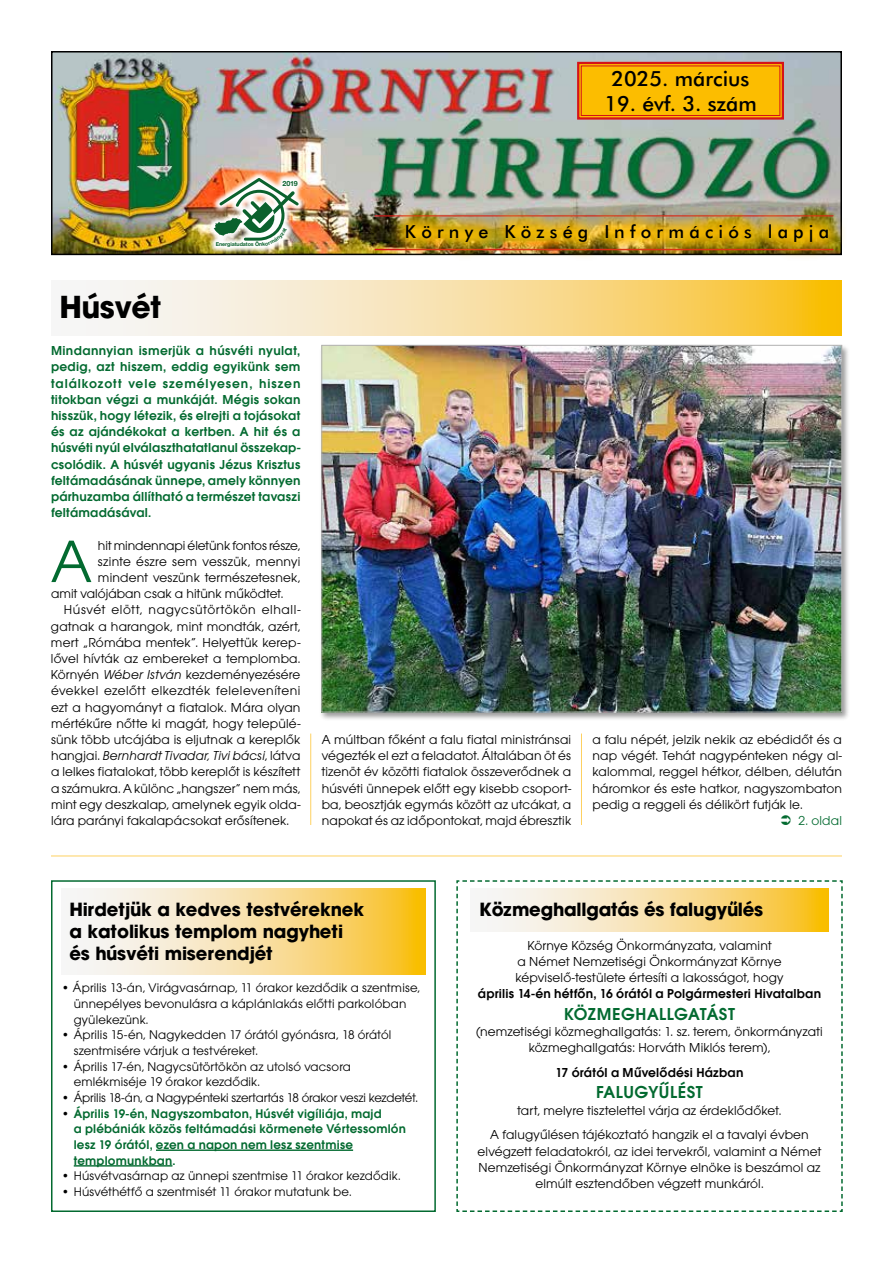
<style>
.page{position:relative;width:893px;height:1263px;background:#fff}
.page>*{position:absolute;margin:0;border:0;box-sizing:border-box;transform-origin:0 0}
.t1{font:62.1px "Avant Garde Gothic Bk PFL";color:#036a30}
.t2{font:700 30px "Avant Garde PFL";color:#000}
.t3{font:21px "Futura Md PFL";color:#000}
.t4{font:700 18px/21.6px "Avant Garde PFL";color:#000}
.t5{font:18px "Futura Md PFL";letter-spacing:.29em;color:#000}
.t6{font:18px "Avant Garde Gothic Dm PFL";letter-spacing:.03em;color:#036a30}
.t7{font:13.5px/16.2px "Avant Garde Gothic Bk PFL";letter-spacing:.01em;color:#000;text-align:center}
.t8{font:13.5px/16.2px "Avant Garde Gothic Dm PFL";letter-spacing:.015em;color:#036a30;text-align:justify}
.t9{font:13.5px "Avant Garde Gothic Dm PFL";letter-spacing:.015em;color:#000}
.t10{font:italic 13.5px "Avant Garde Gothic Bk PFL";letter-spacing:.01em;color:#000}
.t11{font:13.5px "Avant Garde Gothic Bk PFL";letter-spacing:.035em;color:#000}
.t12{font:13.5px "Avant Garde Gothic Bk PFL";letter-spacing:.045em;color:#000}
.t13{font:13.5px "Avant Garde Gothic Bk PFL";letter-spacing:.01em;color:#036a30}
.t14{font:13.05px/15.6px "Avant Garde Gothic Bk PFL";letter-spacing:.01em;color:#000}
.t15{font:13.05px/15.6px "Avant Garde Gothic Dm PFL";letter-spacing:.015em;color:#036a30}
.t16{font:13.05px "Avant Garde Gothic Bk PFL";letter-spacing:-.01em;color:#000}
.t17{font:700 7.2px "Helvetica Neue LT Pro";color:#0b612d}
.t18{font:700 5.4px "Helvetica Neue LT Pro";letter-spacing:-.015em;color:#0b612d}
.s1{font-style:italic}
.s2{font-style:normal}
.s3{font-family:"Avant Garde Gothic Bk PFL";color:#000}
</style>
<div class="page">
<img style="left:54px;top:54px;width:785px;height:198px">
<div style="left:51px;top:51px;width:791px;height:204px;border:2px solid #000"></div>
<hr style="left:375px;top:215px;width:458px;height:1px;background:#d51317">
<hr style="left:375px;top:249px;width:458px;height:1px;background:#d51317">
<img style="left:387px;top:205px;width:457px;height:53px">
<svg style="left:576px;top:61px;width:209px;height:60px;background:#f3a90c"></svg>
<div style="left:581px;top:66px;width:199px;height:50px;border:1px solid #d51317"></div>
<img style="left:206px;top:170px;width:100px;height:85px">
<svg style="left:86px;top:281px;width:756px;height:54px;background:#f8dd9b"></svg>
<svg style="left:77px;top:888px;width:349px;height:87px;background:#f8dd9b"></svg>
<hr style="left:156px;top:1149px;width:197px;height:2px;background:#036a30">
<hr style="left:74px;top:1165px;width:98px;height:1px;background:#036a30">
<div style="left:51px;top:880px;width:385px;height:332px;border:2px solid #036a30"></div>
<svg style="left:456px;top:880px;width:387px;height:332px"></svg>
<div style="left:319px;top:344px;width:531px;height:377px;background:#000;opacity:.4"></div>
<img style="left:324px;top:347px;width:516px;height:363px">
<hr style="left:310px;top:733px;width:1px;height:92px;background:#fed161">
<hr style="left:581px;top:733px;width:1px;height:92px;background:#fed161">
<hr style="left:51px;top:855px;width:791px;height:1px;background:#fed161">
<img style="left:214px;top:178px;width:85px;height:68px">
<h3 class="t3" style="left:611px;top:66px;width:140px">2025. március</h3>
<h3 class="t3" style="left:604px;top:91px;width:154px">19. évf. 3. szám</h3>
<p class="t18" style="left:216px;top:241px;width:45px">Energiatudatos Ö</p>
<p class="t17" style="left:282px;top:179px;width:17px">2019</p>
<h2 class="t2" style="left:60px;top:287px;width:103px">Húsvét</h2>
<p class="t8" style="left:51px;top:342px;width:251px">Mindannyian ismerjük a húsvéti nyulat, pedig, azt hiszem, eddig egyikünk sem találkozott vele személyesen, hiszen titokban végzi a munkáját. Mégis sokan hisszük, hogy létezik, és elrejti a tojásokat és az ajándékokat a kertben. A hit és a húsvéti nyúl elválaszthatatlanul összekap&shy;csolódik. A húsvét ugyanis Jézus Krisztus feltámadásának ünnepe, amely könnyen párhuzamba állítható a természet tavaszi feltámadásával.</p>
<h1 class="t1" style="left:51px;top:527px;width:42px">A</h1>
<p class="t7" style="left:98px;top:537px;width:204px">hit mindennapi életünk fontos része,</p>
<p class="t7" style="left:98px;top:553px;width:204px">szinte észre sem vesszük, mennyi</p>
<p class="t7" style="left:98px;top:569px;width:204px">mindent veszünk természetesnek,</p>
<p class="t7" style="left:51px;top:586px;width:234px">amit valójában csak a hitünk működtet.</p>
<p class="t12" style="left:64px;top:602px;width:238px">Húsvét elött, nagycsütörtökön elhall-</p>
<p class="t7" style="left:51px;top:618px;width:251px">gatnak a harangok, mint mondták, azért,</p>
<p class="t7" style="left:51px;top:634px;width:251px">mert „Rómába mentek”. Helyettük kerep-</p>
<p class="t7" style="left:51px;top:650px;width:251px">lővel hívták az embereket a templomba.</p>
<p class="t7" style="left:51px;top:667px;width:251px">Környén <span class="s1">Wéber István</span> kezdeményezésére</p>
<p class="t11" style="left:51px;top:683px;width:251px">évekkel ezelőtt elkezdték feleleveníteni</p>
<p class="t7" style="left:51px;top:699px;width:251px">ezt a hagyományt a fiatalok. Mára olyan</p>
<p class="t7" style="left:51px;top:715px;width:251px">mértékűre nőtte ki magát, hogy települé-</p>
<p class="t7" style="left:51px;top:731px;width:251px">sünk több utcájába is eljutnak a kereplők</p>
<p class="t10" style="left:51px;top:748px;width:251px"><span class="s2">hangjai.</span> Bernhardt Tivadar, Tivi bácsi<span class="s2">, látva</span></p>
<p class="t7" style="left:51px;top:764px;width:251px">a lelkes fiatalokat, több kereplőt is készített</p>
<p class="t7" style="left:51px;top:780px;width:251px">a számukra. A különc „hangszer” nem más,</p>
<p class="t7" style="left:51px;top:796px;width:251px">mint egy deszkalap, amelynek egyik olda-</p>
<p class="t7" style="left:51px;top:812px;width:240px">lára parányi fakalapácsokat erősítenek.</p>
<h3 class="t5" style="left:405px;top:221px;width:426px">Környe Község Információs lapja</h3>
<p class="t7" style="left:322px;top:731px;width:251px;text-align:justify">A múltban főként a falu fiatal ministránsai végezték el ezt a feladatot. Általában öt és tizenöt év közötti fiatalok összeverődnek a húsvéti ünnepek előtt egy kisebb csoport&shy;ba, beosztják egymás között az utcákat, a napokat és az időpontokat, majd ébresztik</p>
<p class="t7" style="left:592px;top:731px;width:251px;text-align:justify">a falu népét, jelzik nekik az ebédidőt és a nap végét. Tehát nagypénteken négy al&shy;kalommal, reggel hétkor, délben, délután háromkor és este hatkor, nagyszombaton pedig a reggeli és délikört futják le.</p>
<p class="t13" style="left:798px;top:813px;width:45px">2. oldal</p>
<h3 class="t4" style="left:70px;top:899px;width:296px">Hirdetjük a kedves testvéreknek a katolikus templom nagyheti és húsvéti miserendjét</h3>
<p class="t14" style="left:74px;top:980px;width:348px;text-indent:-13px">• Április 13-án, Virágvasárnap, 11 órakor kezdődik a szentmise, ünnepélyes bevonulásra a káplánlakás előtti parkolóban gyülekezünk.</p>
<p class="t14" style="left:74px;top:1027px;width:319px;text-indent:-13px">• Április 15-én, Nagykedden 17 órától gyónásra, 18 órától szentmisére várjuk a testvéreket.</p>
<p class="t14" style="left:74px;top:1058px;width:279px;text-indent:-13px">• Április 17-én, Nagycsütörtökön az utolsó vacsora emlékmiséje 19 órakor kezdődik.</p>
<p class="t16" style="left:61px;top:1090px;width:358px">• Április 18-án, a Nagypénteki szertartás 18 órakor veszi kezdetét.</p>
<p class="t15" style="left:74px;top:1105px;width:334px;text-indent:-13px"><span class="s3">•</span> Április 19-én, Nagyszombaton, Húsvét vigíliája, majd<br>a plébániák közös feltámadási körmenete Vértessomlón lesz 19 órától, ezen a napon nem lesz szentmise templomunkban.</p>
<p class="t14" style="left:61px;top:1168px;width:341px">• Húsvétvasárnap az ünnepi szentmise 11 órakor kezdődik.</p>
<p class="t14" style="left:61px;top:1183px;width:292px">• Húsvéthétfő a szentmisét 11 órakor mutatunk be.</p>
<h3 class="t4" style="left:479px;top:899px;width:285px">Közmeghallgatás és falugyűlés</h3>
<p class="t7" style="left:516px;top:937px;width:269px">Környe Község Önkormányzata, valamint<br>a Német Nemzetiségi Önkormányzat Környe képviselő-testülete értesíti a lakosságot, hogy</p>
<p class="t9" style="left:478px;top:986px;width:345px">április 14-én hétfőn, 16 órától a Polgármesteri Hivatalban</p>
<h3 class="t6" style="left:564px;top:1003px;width:172px">KÖZMEGHALLGATÁST</h3>
<p class="t7" style="left:476px;top:1023px;width:348px">(nemzetiségi közmeghallgatás: 1. sz. terem, önkormányzati közmeghallgatás: Horváth Miklós terem),</p>
<p class="t9" style="left:556px;top:1064px;width:189px">17 órától a Művelődési Házban</p>
<h3 class="t6" style="left:596px;top:1082px;width:108px">FALUGYŰLÉST</h3>
<p class="t7" style="left:490px;top:1098px;width:320px;line-height:24.8px">tart, melyre tisztelettel várja az érdeklődőket.<br>A falugyűlésen tájékoztató hangzik el a tavalyi évben</p>
<p class="t7" style="left:478px;top:1143px;width:345px">elvégzett feladatokról, az idei tervekről, valamint a Német<br>Nemzetiségi Önkormányzat Környe elnöke is beszámol az elmúlt esztendőben végzett munkáról.</p>
</div>
